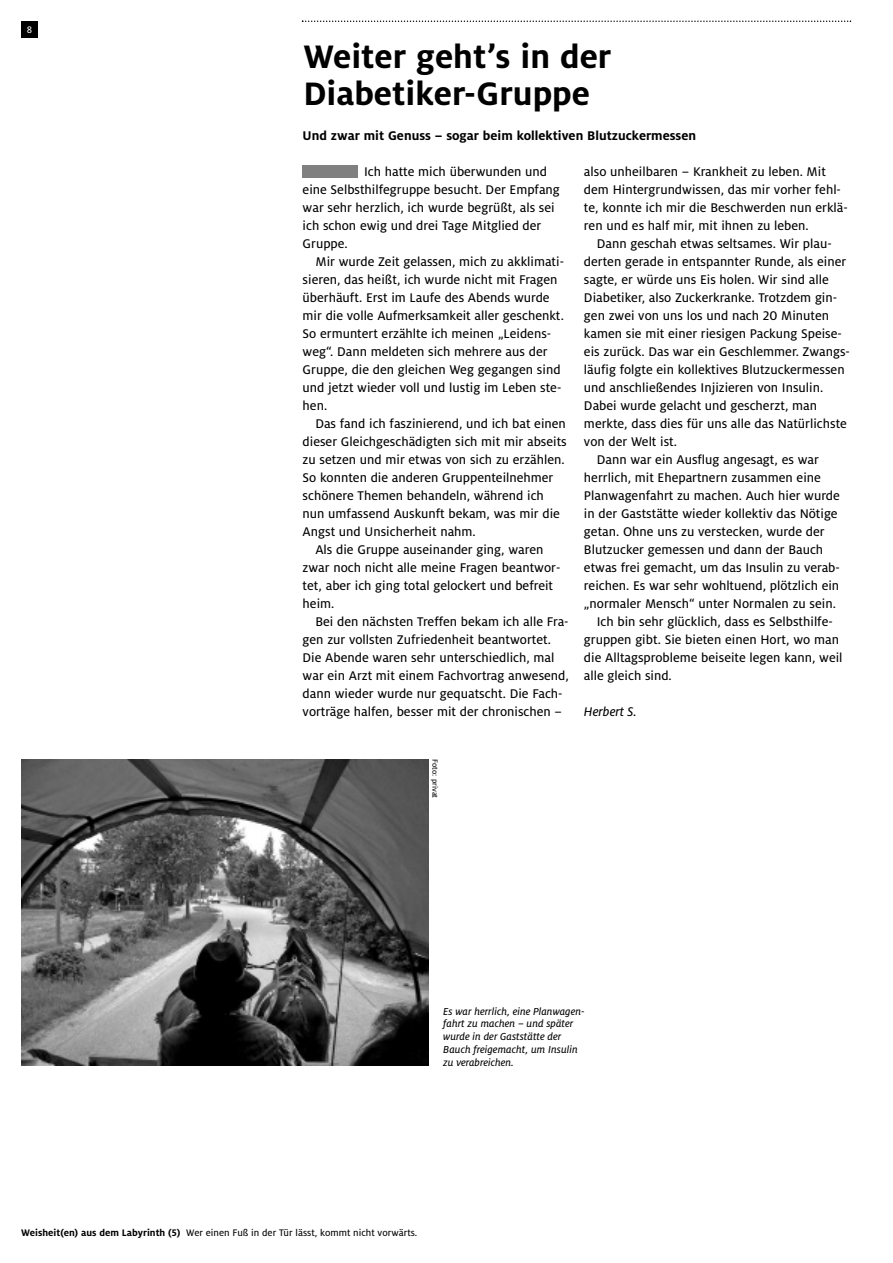
<style>
.page{position:relative;width:893px;height:1263px;background:#fff}
.page>*{position:absolute;margin:0;border:0;box-sizing:border-box;transform-origin:0 0}
.t1{font:700 36px/37.5px "Milo LF";color:#000}
.t2{font:13.95px/18px "Milo LF Text";color:#000}
.t3{font:700 13.95px "Milo LF";color:#000}
.t4{font:italic 13.95px "Milo LF Text";color:#000}
.t5{font:italic 11.25px/12.8px "Milo LF Text";color:#000}
.t6{font:10.5px "Milo LF Text";color:#000}
.t7{font:10.5px "Milo LF Text";color:#fff}
.t8{font:8.25px "Milo LF Text";color:#000}
.s1{font-family:"Milo LF";font-weight:700}
</style>
<div class="page">
<div style="left:21px;top:21px;width:17px;height:17px;background:#000"></div>
<svg style="left:302px;top:21px;width:549px;height:1px"></svg>
<div style="left:303px;top:165px;width:55px;height:13px;background:#808080"></div>
<img style="left:21px;top:759px;width:407px;height:306px">
<p class="t7" style="left:27px;top:25px;width:7px">8</p>
<h1 class="t1" style="left:303px;top:40px;width:309px">Weiter geht’s in der<br>Diabetiker-Gruppe</h1>
<p class="t3" style="left:303px;top:131px;width:395px">Und zwar mit Genuss – sogar beim kollektiven Blutzuckermessen</p>
<p class="t2" style="left:303px;top:164px;width:259px;text-indent:61px">Ich hatte mich überwunden und eine Selbsthilfegruppe besucht. Der Empfang war sehr herzlich, ich wurde begrüßt, als sei ich schon ewig und drei Tage Mitglied der Gruppe.</p>
<p class="t2" style="left:303px;top:254px;width:263px;text-indent:13px">Mir wurde Zeit gelassen, mich zu akklimati&shy;sieren, das heißt, ich wurde nicht mit Fragen überhäuft. Erst im Laufe des Abends wurde mir die volle Aufmerksamkeit aller geschenkt.<br>So ermuntert erzählte ich meinen „Leidens&shy;weg“. Dann meldeten sich mehrere aus der Gruppe, die den gleichen Weg gegangen sind und jetzt wieder voll und lustig im Leben ste&shy;hen.</p>
<p class="t2" style="left:315px;top:416px;width:252px">Das fand ich faszinierend, und ich bat einen</p>
<p class="t2" style="left:303px;top:434px;width:266px">dieser Gleichgeschädigten sich mit mir abseits</p>
<p class="t2" style="left:303px;top:452px;width:264px">zu setzen und mir etwas von sich zu erzählen.</p>
<p class="t2" style="left:303px;top:470px;width:252px">So konnten die anderen Gruppenteilnehmer</p>
<p class="t2" style="left:303px;top:488px;width:243px">schönere Themen behandeln, während ich</p>
<p class="t2" style="left:303px;top:506px;width:259px">nun umfassend Auskunft bekam, was mir die</p>
<p class="t2" style="left:303px;top:524px;width:175px">Angst und Unsicherheit nahm.</p>
<p class="t2" style="left:315px;top:542px;width:230px">Als die Gruppe auseinander ging, waren</p>
<p class="t2" style="left:303px;top:560px;width:259px">zwar noch nicht alle meine Fragen beantwor-</p>
<p class="t2" style="left:303px;top:578px;width:252px">tet, aber ich ging total gelockert und befreit</p>
<p class="t2" style="left:303px;top:596px;width:33px">heim.</p>
<p class="t2" style="left:315px;top:614px;width:255px">Bei den nächsten Treffen bekam ich alle Fra-</p>
<p class="t2" style="left:303px;top:632px;width:250px">gen zur vollsten Zufriedenheit beantwortet.</p>
<p class="t2" style="left:303px;top:650px;width:253px">Die Abende waren sehr unterschiedlich, mal</p>
<p class="t2" style="left:303px;top:668px;width:268px">war ein Arzt mit einem Fachvortrag anwesend,</p>
<p class="t2" style="left:303px;top:686px;width:261px">dann wieder wurde nur gequatscht. Die Fach-</p>
<p class="t2" style="left:303px;top:704px;width:261px">vorträge halfen, besser mit der chronischen –</p>
<p class="t2" style="left:584px;top:164px;width:265px">also unheilbaren – Krankheit zu leben. Mit dem Hintergrundwissen, das mir vorher fehl&shy;te, konnte ich mir die Beschwerden nun erklä&shy;ren und es half mir, mit ihnen zu leben.</p>
<p class="t2" style="left:597px;top:236px;width:237px">Dann geschah etwas seltsames. Wir plau-</p>
<p class="t2" style="left:584px;top:254px;width:264px">derten gerade in entspannter Runde, als einer</p>
<p class="t2" style="left:584px;top:272px;width:246px">sagte, er würde uns Eis holen. Wir sind alle</p>
<p class="t2" style="left:584px;top:290px;width:255px">Diabetiker, also Zuckerkranke. Trotzdem gin-</p>
<p class="t2" style="left:584px;top:308px;width:247px">gen zwei von uns los und nach 20 Minuten</p>
<p class="t2" style="left:584px;top:326px;width:259px">kamen sie mit einer riesigen Packung Speise-</p>
<p class="t2" style="left:584px;top:344px;width:268px">eis zurück. Das war ein Geschlemmer. Zwangs-</p>
<p class="t2" style="left:584px;top:362px;width:262px">läufig folgte ein kollektives Blutzuckermessen</p>
<p class="t2" style="left:584px;top:380px;width:241px">und anschließendes Injizieren von Insulin.</p>
<p class="t2" style="left:584px;top:398px;width:235px">Dabei wurde gelacht und gescherzt, man</p>
<p class="t2" style="left:584px;top:416px;width:264px">merkte, dass dies für uns alle das Natürlichste</p>
<p class="t2" style="left:584px;top:434px;width:95px">von der Welt ist.</p>
<p class="t2" style="left:597px;top:452px;width:224px">Dann war ein Ausflug angesagt, es war</p>
<p class="t2" style="left:584px;top:470px;width:238px">herrlich, mit Ehepartnern zusammen eine</p>
<p class="t2" style="left:584px;top:488px;width:257px">Planwagenfahrt zu machen. Auch hier wurde</p>
<p class="t2" style="left:584px;top:506px;width:255px">in der Gaststätte wieder kollektiv das Nötige</p>
<p class="t2" style="left:584px;top:524px;width:242px">getan. Ohne uns zu verstecken, wurde der</p>
<p class="t2" style="left:584px;top:542px;width:241px">Blutzucker gemessen und dann der Bauch</p>
<p class="t2" style="left:584px;top:560px;width:257px">etwas frei gemacht, um das Insulin zu verab-</p>
<p class="t2" style="left:584px;top:578px;width:257px">reichen. Es war sehr wohltuend, plötzlich ein</p>
<p class="t2" style="left:584px;top:596px;width:253px">„normaler Mensch“ unter Normalen zu sein.</p>
<p class="t2" style="left:597px;top:614px;width:237px">Ich bin sehr glücklich, dass es Selbsthilfe-</p>
<p class="t2" style="left:584px;top:632px;width:256px">gruppen gibt. Sie bieten einen Hort, wo man</p>
<p class="t2" style="left:584px;top:650px;width:260px">die Alltagsprobleme beiseite legen kann, weil</p>
<p class="t2" style="left:584px;top:668px;width:89px">alle gleich sind.</p>
<p class="t4" style="left:584px;top:707px;width:54px">Herbert S.</p>
<p class="t8" style="left:438px;top:759px;width:40px;rotate:90deg">Foto: privat</p>
<p class="t5" style="left:443px;top:1005px;width:143px">Es war herrlich, eine Planwagen&shy;fahrt zu machen – und später wurde in der Gaststätte der<br>Bauch freigemacht, um Insulin zu verabreichen.</p>
<p class="t6" style="left:21px;top:1228px;width:398px"><span class="s1">Weisheit(en) aus dem Labyrinth (5)</span> Wer einen Fuß in der Tür lässt, kommt nicht vorwärts.</p>
</div>
